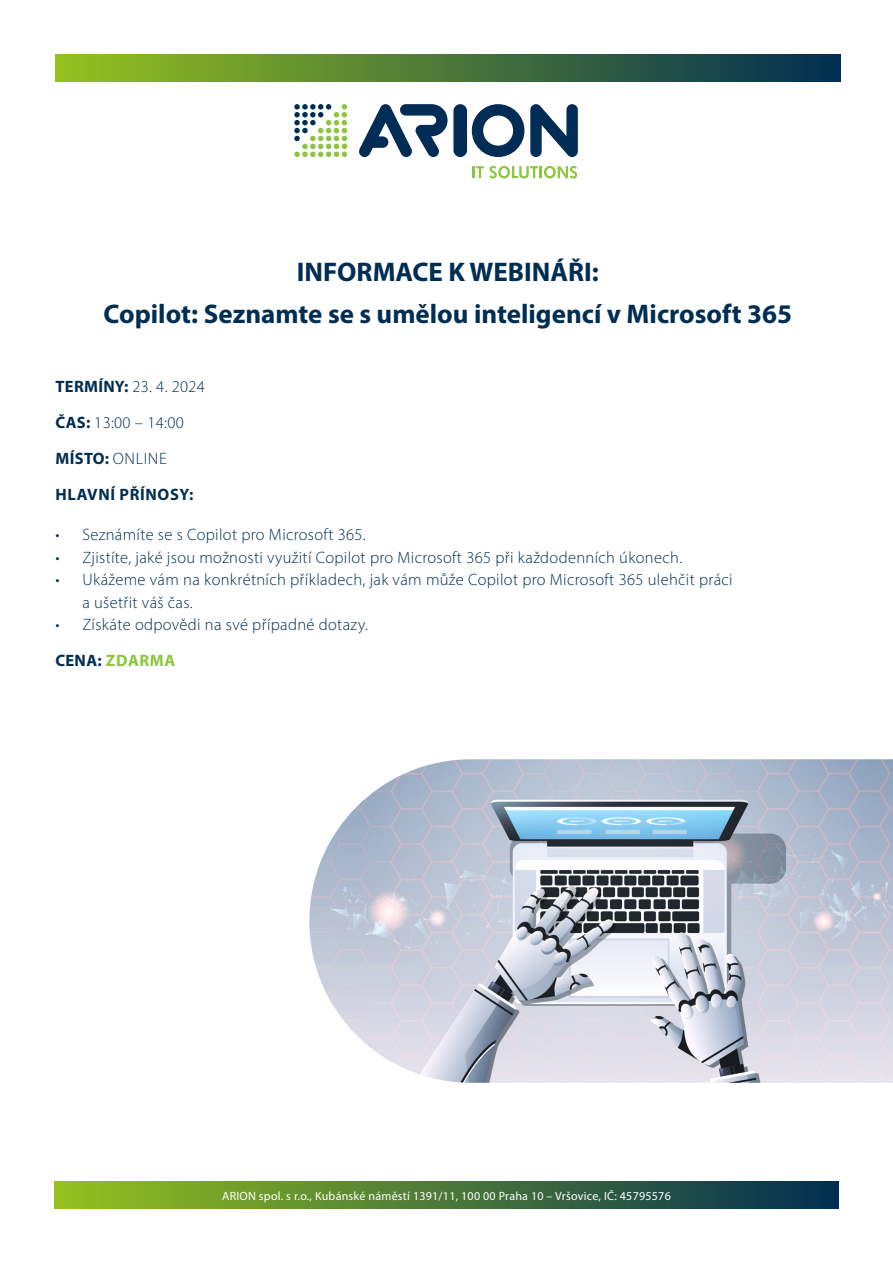
<style>
.page{position:relative;width:893px;height:1263px;background:#fff}
.page>*{position:absolute;margin:0;border:0;box-sizing:border-box;transform-origin:0 0}
.t1{font:700 27px "Myriad Pro";color:#002e52}
.t2{font:300 16.5px/22.5px "Myriad Pro";letter-spacing:.02em;color:#002e52}
.t3{font:700 16.5px "Myriad Pro";letter-spacing:.04em;color:#002e52}
.t4{font:700 16.5px "Myriad Pro";letter-spacing:.03em;color:#8bc63e}
.t5{font:12px "Myriad Pro";letter-spacing:.02em;color:#fff}
.s1{font-weight:700}
.s2{font-weight:300}
.s3{color:#002e52}
</style>
<div class="page">
<svg style="left:472px;top:104px;width:52px;height:53px"></svg>
<svg style="left:530px;top:104px;width:48px;height:53px"></svg>
<svg style="left:472px;top:166px;width:105px;height:12px"></svg>
<div style="left:453px;top:104px;width:14px;height:53px;background:#002c55;border-radius:7px"></div>
<svg style="left:359px;top:104px;width:89px;height:53px"></svg>
<svg style="left:294px;top:104px;width:53px;height:53px"></svg>
<div style="left:54px;top:1182px;width:785px;height:27px;background:linear-gradient(to right,#95c11f,#002e52)"></div>
<div style="left:55px;top:55px;width:785px;height:27px;background:linear-gradient(to right,#96c21f,#002e52)"></div>
<img style="left:309px;top:759px;width:584px;height:324px">
<p class="t1" style="left:297px;top:255px;width:304px">INFORMACE K WEBINÁŘI:</p>
<p class="t1" style="left:104px;top:297px;width:690px">Copilot: Seznamte se s umělou inteligencí v Microsoft 365</p>
<p class="t2" style="left:56px;top:375px;width:151px"><span class="s1">TERMÍNY:</span> 23. 4. 2024</p>
<p class="t2" style="left:56px;top:411px;width:130px"><span class="s1">ČAS:</span> 13:00 – 14:00</p>
<p class="t3" style="left:56px;top:448px;width:113px">MÍSTO: <span class="s2">ONLINE</span></p>
<p class="t3" style="left:56px;top:484px;width:140px">HLAVNÍ PŘÍNOSY:</p>
<p class="t2" style="left:55px;top:523px;width:312px">• Seznámíte se s Copilot pro Microsoft 365.</p>
<p class="t2" style="left:55px;top:546px;width:628px">• Zjistíte, jaké jsou možnosti využití Copilot pro Microsoft 365 při každodenních úkonech.</p>
<p class="t2" style="left:82px;top:568px;width:652px;text-indent:-27px">• Ukážeme vám na konkrétních příkladech, jak vám může Copilot pro Microsoft 365 ulehčit práci a ušetřit váš čas.</p>
<p class="t2" style="left:55px;top:613px;width:314px">• Získáte odpovědi na své případné dotazy.</p>
<p class="t4" style="left:55px;top:650px;width:121px"><span class="s3">CENA:</span> ZDARMA</p>
<p class="t5" style="left:222px;top:1188px;width:450px">ARION spol. s r.o., Kubánské náměstí 1391/11, 100 00 Praha 10 – Vršovice, IČ: 45795576</p>
</div>
